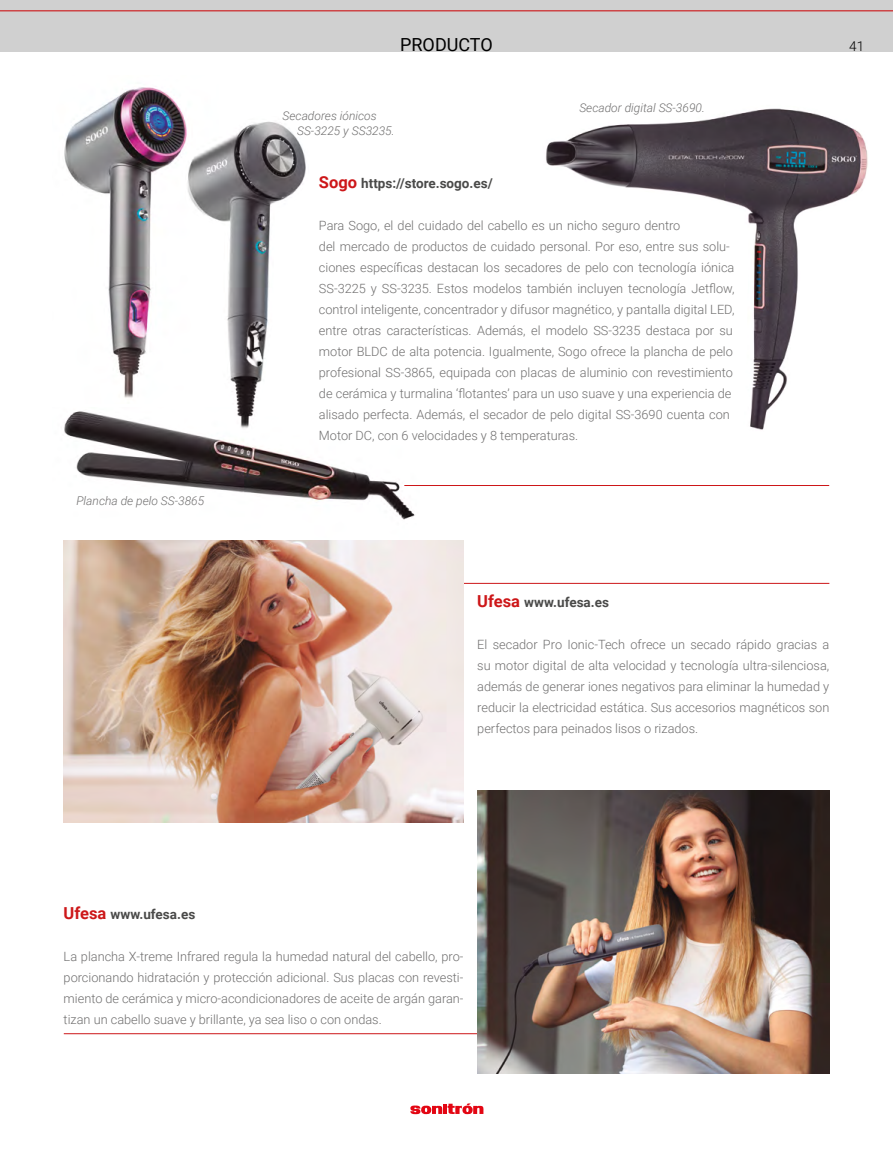
<style>
.page{position:relative;width:893px;height:1149px;background:#fff}
.page>*{position:absolute;margin:0;border:0;box-sizing:border-box;transform-origin:0 0}
.t1{font:18px "Roboto";color:#000}
.t2{font:700 13.5px "Roboto";color:#4a4a49}
.t3{font:300 13.5px "Roboto";color:#000}
.t4{font:300 12.75px/21px "Roboto";color:#706f6f;text-align:justify}
.t5{font:italic 300 12px/15px "Roboto";color:#706f6f}
.s1{font-size:16.5px;color:#cd1719}
</style>
<div class="page">
<div style="left:0;top:0;width:893px;height:51px;background:#d0d0d0"></div>
<hr style="left:0;top:10px;width:893px;height:1px;background:#cd1719">
<svg style="left:410px;top:1103px;width:74px;height:10px"></svg>
<hr style="left:441px;top:583px;width:388px;height:1px;background:#cd1719">
<hr style="left:64px;top:1032px;width:439px;height:1px;background:#cd1719">
<img style="left:64px;top:87px;width:120px;height:311px">
<img style="left:63px;top:411px;width:352px;height:143px">
<img style="left:180px;top:116px;width:130px;height:316px">
<img style="left:546px;top:108px;width:322px;height:322px">
<hr style="left:404px;top:485px;width:425px;height:1px;background:#cd1719">
<img style="left:64px;top:540px;width:399px;height:282px">
<img style="left:477px;top:790px;width:352px;height:283px">
<h1 class="t1" style="left:400px;top:32px;width:94px">PRODUCTO</h1>
<p class="t3" style="left:849px;top:36px;width:16px">41</p>
<p class="t5" style="left:297px;top:107px;width:99px;text-indent:-14px">Secadores iónicos<br>SS-3225 y SS3235.</p>
<p class="t5" style="left:579px;top:100px;width:127px">Secador digital SS-3690.</p>
<p class="t5" style="left:76px;top:492px;width:129px">Plancha de pelo SS-3865</p>
<p class="t2" style="left:319px;top:174px;width:175px"><span class="s1">Sogo</span> https://store.sogo.es/</p>
<p class="t4" style="left:319px;top:214px;width:417px;text-align:left">Para Sogo, el del cuidado del cabello es un nicho seguro dentro<br>del mercado de productos de cuidado personal. Por eso, entre sus solu&shy;ciones específicas destacan los secadores de pelo con tecnología iónica SS-3225 y SS-3235. Estos modelos también incluyen tecnología Jetflow, control inteligente, concentrador y difusor magnético, y pantalla digital LED, entre otras características. Además, el modelo SS-3235 destaca por su motor BLDC de alta potencia. Igualmente, Sogo ofrece la plancha de pelo profesional SS-3865, equipada con placas de aluminio con revestimiento de cerámica y turmalina ‘flotantes’ para un uso suave y una experiencia de alisado perfecta. Además, el secador de pelo digital SS-3690 cuenta con Motor DC, con 6 velocidades y 8 temperaturas.</p>
<p class="t2" style="left:477px;top:592px;width:133px"><span class="s1">Ufesa</span> www.ufesa.es</p>
<p class="t4" style="left:477px;top:633px;width:354px">El secador Pro Ionic-Tech ofrece un secado rápido gracias a su motor digital de alta velocidad y tecnología ultra-silenciosa, además de generar iones negativos para eliminar la humedad y reducir la electricidad estática. Sus accesorios magnéticos son perfectos para peinados lisos o rizados.</p>
<p class="t2" style="left:64px;top:904px;width:133px"><span class="s1">Ufesa</span> www.ufesa.es</p>
<p class="t4" style="left:64px;top:945px;width:401px">La plancha X-treme Infrared regula la humedad natural del cabello, pro&shy;porcionando hidratación y protección adicional. Sus placas con revesti&shy;miento de cerámica y micro-acondicionadores de aceite de argán garan&shy;tizan un cabello suave y brillante, ya sea liso o con ondas.</p>
</div>
